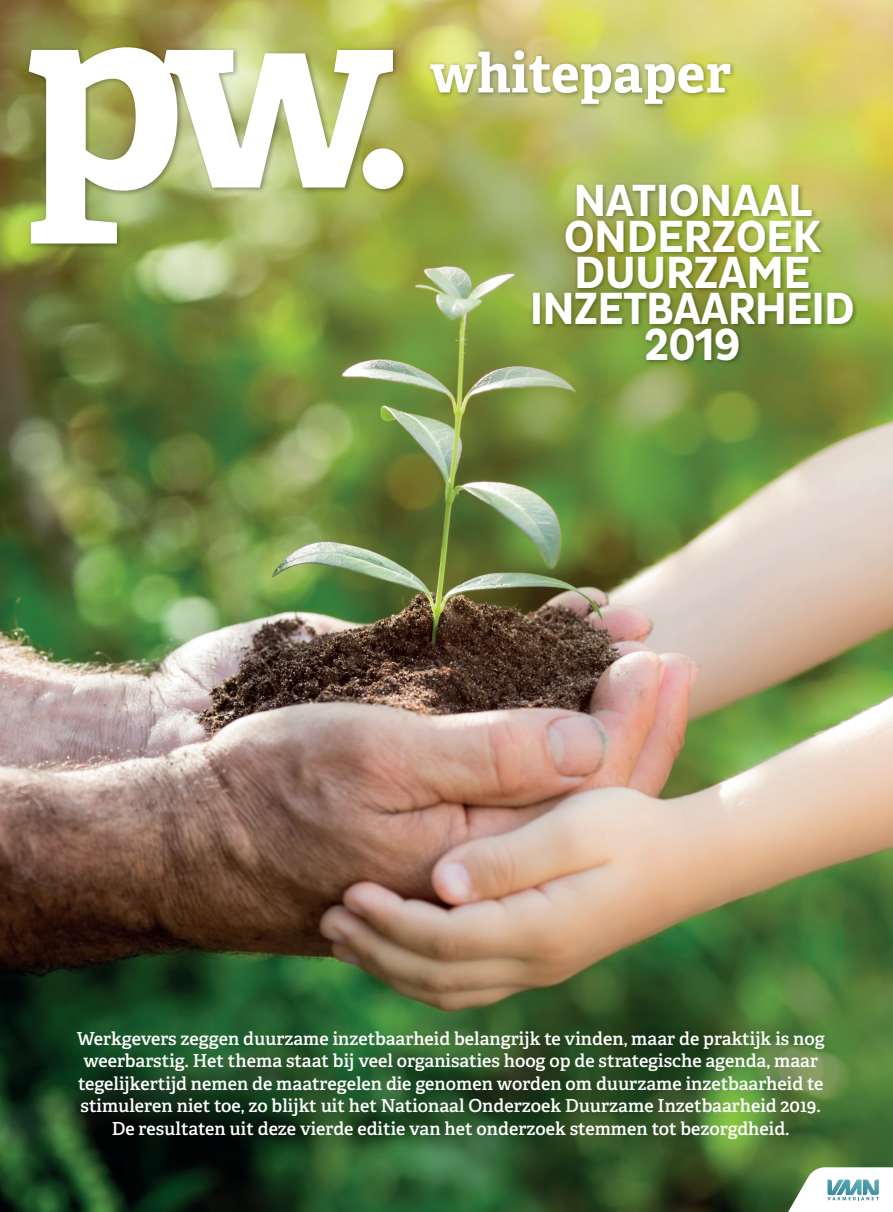
<style>
.page{position:relative;width:893px;height:1212px;background:#fff}
.page>*{position:absolute;margin:0;border:0;box-sizing:border-box;transform-origin:0 0}
.t1{font:700 54px "Adelle";letter-spacing:.005em;color:#fff}
.t2{font:700 45.9px/36px "Pluto Sans Cond";letter-spacing:-.015em;color:#fff;text-align:center}
.t3{font:600 18px/22.5px "Adelle";color:#fff;text-align:center}
</style>
<div class="page">
<img style="left:0;top:0;width:893px;height:1212px">
<img style="left:26px;top:44px;width:383px;height:206px">
<svg style="left:29px;top:47px;width:364px;height:196px"></svg>
<div style="left:363px;top:148px;width:40px;height:41px;background:#fff;border-radius:50%"></div>
<svg style="left:781px;top:1167px;width:112px;height:45px"></svg>
<img style="left:427px;top:47px;width:309px;height:63px">
<img style="left:530px;top:181px;width:329px;height:185px">
<h1 class="t1" style="left:429px;top:39px;width:303px">whitepaper</h1>
<h2 class="t2" style="left:530px;top:184px;width:327px">NATIONAAL<br>ONDERZOEK<br>DUURZAME<br>INZETBAARHEID<br>2019</h2>
<p class="t3" style="left:77px;top:1027px;width:749px">Werkgevers zeggen duurzame inzetbaarheid belangrijk te vinden, maar de praktijk is nog weerbarstig. Het thema staat bij veel organisaties hoog op de strategische agenda, maar tegelijkertijd nemen de maatregelen die genomen worden om duurzame inzetbaarheid te stimuleren niet toe, zo blijkt uit het Nationaal Onderzoek Duurzame Inzetbaarheid 2019.<br>De resultaten uit deze vierde editie van het onderzo ek stemmen tot bezorgdheid.</p>
</div>
